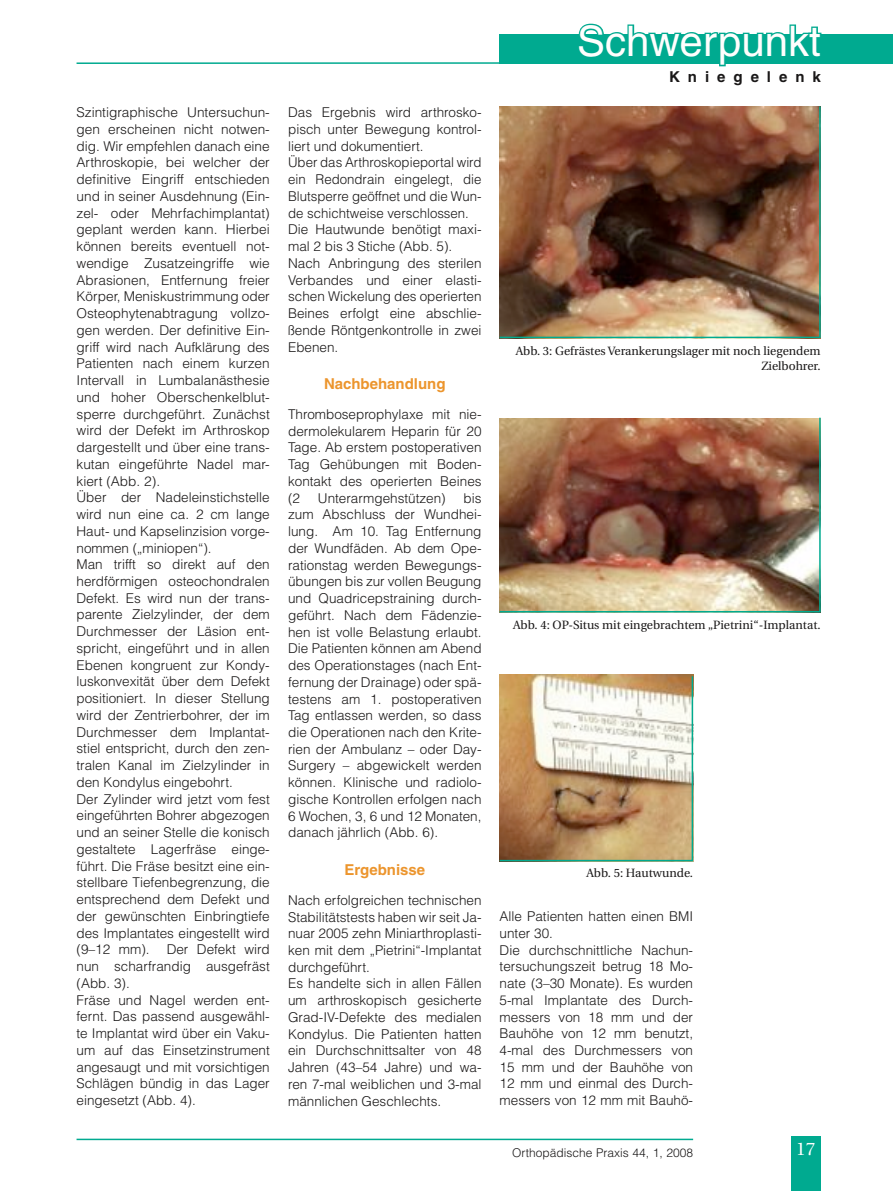
<style>
.page{position:relative;width:893px;height:1191px;background:#fff}
.page>*{position:absolute;margin:0;border:0;box-sizing:border-box;transform-origin:0 0}
.t1{font:42px "Helvetica";color:#fffefd}
.t2{font:18px "Utopia";color:#fffefd}
.t3{font:700 15px "Helvetica";color:#ec952d}
.t4{font:700 15px "Helvetica";letter-spacing:.53em;color:#1a1818}
.t5{font:300 13.5px/16.8px "Helvetica";color:#1a1818}
.t6{font:12px/15px "Utopia";color:#1a1818;text-align:right}
.t7{font:300 12px "Helvetica";color:#1a1818}
</style>
<div class="page">
<hr style="left:77px;top:1138px;width:616px;height:2px;background:#00aa90">
<div style="left:791px;top:1136px;width:30px;height:55px;background:#00aa90"></div>
<hr style="left:77px;top:62px;width:815px;height:2px;background:#00aa90">
<div style="left:500px;top:34px;width:392px;height:30px;background:#00aa90"></div>
<svg style="left:578px;top:23px;width:244px;height:44px"></svg>
<img style="left:499px;top:106px;width:322px;height:233px">
<img style="left:499px;top:417px;width:322px;height:196px">
<img style="left:499px;top:675px;width:195px;height:187px">
<p class="t5" style="left:77px;top:103px;width:195px">Szintigraphische Untersuchun&shy;gen erscheinen nicht notwen&shy;dig. Wir empfehlen danach eine<br>Arthroskopie, bei welcher der definitive Eingriff entschieden und in seiner Ausdehnung (Ein&shy;zel- oder Mehrfachimplantat) geplant werden kann. Hierbei können bereits eventuell not&shy;wendige Zusatzeingriffe wie<br>Abrasionen, Entfernung freier<br>Körper, Meniskustrimmung oder<br>Osteophytenabtragung vollzo&shy;gen werden. Der definitive Ein&shy;griff wird nach Aufklärung des<br>Patienten nach einem kurzen<br>Intervall in Lumbalanästhesie und hoher Oberschenkelblut&shy;sperre durchgeführt. Zunächst wird der Defekt im Arthroskop dargestellt und über eine trans&shy;kutan eingeführte Nadel mar&shy;kiert (Abb. 2).<br>Über der Nadeleinstichstelle wird nun eine ca. 2 cm lange<br>Haut- und Kapselinzision vorge&shy;nommen („miniopen“).<br>Man trifft so direkt auf den herdförmigen osteochondralen<br>Defekt. Es wird nun der trans&shy;parente Zielzylinder, der dem<br>Durchmesser der Läsion ent&shy;spricht, eingeführt und in allen<br>Ebenen kongruent zur Kondy&shy;luskonvexität über dem Defekt positioniert. In dieser Stellung wird der Zentrierbohrer, der im<br>Durchmesser dem Implantat&shy;stiel entspricht, durch den zen&shy;tralen Kanal im Zielzylinder in den Kondylus eingebohrt.<br>Der Zylinder wird jetzt vom fest eingeführten Bohrer abgezogen und an seiner Stelle die konisch gestaltete Lagerfräse einge&shy;führt. Die Fräse besitzt eine ein&shy;stellbare Tiefenbegrenzung, die entsprechend dem Defekt und der gewünschten Einbringtiefe des Implantates eingestellt wird (9–12 mm).</p>
<p class="t5" style="left:77px;top:940px;width:195px;text-indent:90px">Der Defekt wird nun scharfrandig ausgefräst (Abb. 3).<br>Fräse und Nagel werden ent&shy;fernt. Das passend ausgewähl&shy;te Implantat wird über ein Vaku&shy;um auf das Einsetzinstrument angesaugt und mit vorsichtigen<br>Schlägen bündig in das Lager eingesetzt (Abb. 4).</p>
<p class="t5" style="left:288px;top:103px;width:195px">Das Ergebnis wird arthrosko&shy;pisch unter Bewegung kontrol&shy;liert und dokumentiert.<br>Über das Arthroskopieportal wird ein Redondrain eingelegt, die<br>Blutsperre geöffnet und die Wun&shy;de schichtweise verschlossen.<br>Die Hautwunde benötigt maxi&shy;mal 2 bis 3 Stiche (Abb. 5).<br>Nach Anbringung des sterilen<br>Verbandes und einer elasti&shy;schen Wickelung des operierten<br>Beines erfolgt eine abschlie&shy;ßende Röntgenkontrolle in zwei<br>Ebenen.</p>
<p class="t3" style="left:324px;top:375px;width:123px">Nachbehandlung</p>
<p class="t5" style="left:288px;top:405px;width:195px;text-align:justify">Thromboseprophylaxe mit nie&shy;dermolekularem Heparin für 20<br>Tage. Ab erstem postoperativen Tag Gehübungen mit Boden&shy;kontakt des operierten Beines (2</p>
<p class="t5" style="left:318px;top:489px;width:129px">Unterarmgehstützen)</p>
<p class="t5" style="left:288px;top:489px;width:195px;text-align:justify;text-indent:175px">bis zum Abschluss der Wundhei&shy;lung. Am 10. Tag Entfernung der Wundfäden. Ab dem Ope&shy;rationstag werden Bewegungs&shy;übungen bis zur vollen Beugung und Quadricepstraining durch&shy;geführt. Nach dem Fädenzie&shy;hen ist volle Belastung erlaubt.<br>Die Patienten können am Abend des Operationstages (nach Ent&shy;fernung der Drainage) oder spä&shy;testens am 1. postoperativen Tag entlassen werden, so dass die Operationen nach den Krite&shy;rien der Ambulanz – oder Day-Surgery – abgewickelt werden können. Klinische und radiolo&shy;gische Kontrollen erfolgen nach 6 Wochen, 3, 6 und 12 Monaten, danach jährlich (Abb. 6).</p>
<p class="t3" style="left:344px;top:860px;width:82px">Ergebnisse</p>
<p class="t5" style="left:288px;top:891px;width:195px">Nach erfolgreichen technischen<br>Stabilitätstests haben wir seit Ja&shy;nuar 2005 zehn Miniarthroplasti&shy;ken mit dem „Pietrini“-Implantat durchgeführt.<br>Es handelte sich in allen Fällen um arthroskopisch gesicherte<br>Grad-IV-Defekte des medialen<br>Kondylus. Die Patienten hatten ein Durchschnittsalter von 48<br>Jahren (43–54 Jahre) und wa&shy;ren 7-mal weiblichen und 3-mal männlichen Geschlechts.</p>
<h1 class="t1" style="left:577px;top:17px;width:245px">Schwerpunkt</h1>
<p class="t4" style="left:669px;top:67px;width:153px">Kniegelenk</p>
<p class="t6" style="left:516px;top:343px;width:306px">Abb. 3: Gefrästes Verankerungslager mit noch liegendem<br>Zielbohrer.</p>
<p class="t6" style="left:513px;top:617px;width:309px">Abb. 4: OP-Situs mit eingebrachtem „Pietrini“-Implantat.</p>
<p class="t6" style="left:586px;top:865px;width:108px">Abb. 5: Hautwunde.</p>
<p class="t5" style="left:500px;top:907px;width:195px">Alle Patienten hatten einen BMI unter 30.<br>Die durchschnittliche Nachun&shy;tersuchungszeit betrug 18 Mo&shy;nate (3–30 Monate). Es wurden<br>5-mal Implantate des Durch&shy;messers von 18 mm und der<br>Bauhöhe von 12 mm benutzt,<br>4-mal des Durchmessers von<br>15 mm und der Bauhöhe von<br>12 mm und einmal des Durch&shy;messers von 12 mm mit Bauhö-</p>
<p class="t7" style="left:512px;top:1145px;width:182px">Orthopädische Praxis 44, 1, 2008</p>
<h2 class="t2" style="left:796px;top:1139px;width:21px">17</h2>
</div>
